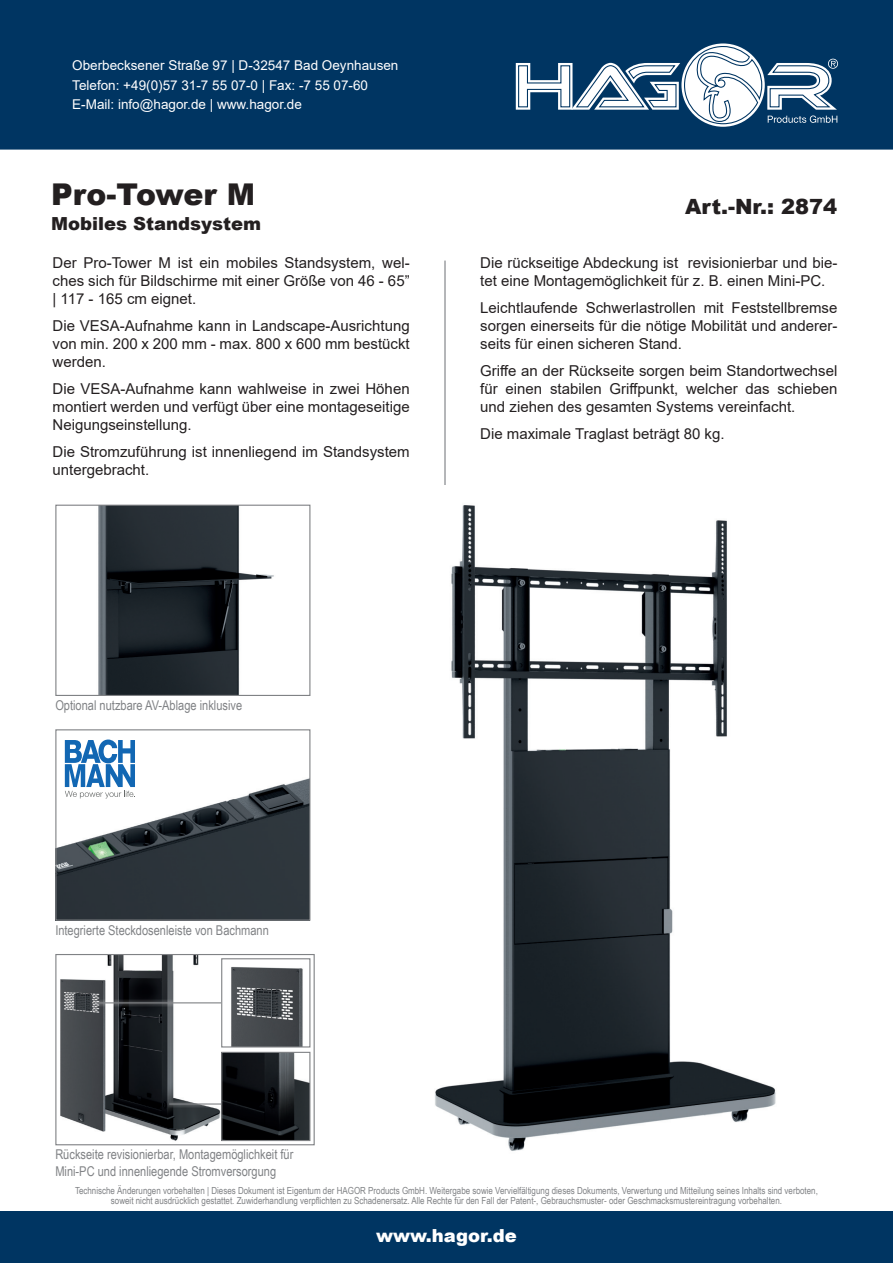
<style>
.page{position:relative;width:893px;height:1263px;background:#fff}
.page>*{position:absolute;margin:0;border:0;box-sizing:border-box;transform-origin:0 0}
.t1{font:900 30px "Arial";letter-spacing:-.005em;color:#231f20}
.t2{font:900 21px "Arial";color:#231f20}
.t3{font:900 18px "Arial";color:#231f20}
.t4{font:900 18px "Arial";color:#fff}
.t5{font:15px/18px "Arial";color:#231f20;text-align:justify}
.t6{font:13.5px/16.2px "Arial Narrow";color:#808285}
.t7{font:13.5px/19.5px "Arial";color:#fff}
.t8{font:9.75px/10.5px "Arial Narrow";color:#808285;text-align:center}
</style>
<div class="page">
<div style="left:0;top:1212px;width:893px;height:51px;background:#003562"></div>
<div style="left:0;top:0;width:893px;height:150px;background:#003562"></div>
<hr style="left:444px;top:261px;width:2px;height:225px;background:#9d9fa2">
<img style="left:98px;top:507px;width:176px;height:187px">
<div style="left:55px;top:505px;width:255px;height:191px;border:1px solid #808285"></div>
<img style="left:60px;top:956px;width:249px;height:186px">
<div style="left:55px;top:954px;width:260px;height:191px;border:1px solid #808285"></div>
<svg style="left:483px;top:39px;width:376px;height:92px"></svg>
<img style="left:435px;top:505px;width:341px;height:646px">
<img style="left:57px;top:740px;width:251px;height:179px">
<div style="left:55px;top:729px;width:255px;height:192px;border:1px solid #808285"></div>
<svg style="left:65px;top:739px;width:70px;height:59px"></svg>
<div style="left:93px;top:998px;width:132px;height:9px;background:#fff;opacity:.85"></div>
<hr style="left:96px;top:1002px;width:125px;height:1px;background:#808285">
<div style="left:166px;top:1100px;width:59px;height:8px;background:#fff;opacity:.85"></div>
<hr style="left:169px;top:1103px;width:52px;height:1px;background:#808285">
<img style="left:223px;top:1054px;width:85px;height:85px">
<div style="left:221px;top:1052px;width:89px;height:89px;border:1px solid #808285"></div>
<img style="left:223px;top:960px;width:85px;height:85px">
<div style="left:221px;top:958px;width:89px;height:89px;border:1px solid #808285"></div>
<p class="t7" style="left:72px;top:56px;width:328px">Oberbecksener Straße 97 | D-32547 Bad Oeynhausen<br>Telefon: +49(0)57 31-7 55 07-0 | Fax: -7 55 07-60<br>E-Mail: info@hagor.de | www.hagor.de</p>
<h1 class="t1" style="left:51px;top:172px;width:206px">Pro-Tower M</h1>
<p class="t3" style="left:51px;top:211px;width:211px">Mobiles Standsystem</p>
<p class="t5" style="left:53px;top:254px;width:359px">Der Pro-Tower M ist ein mobiles Standsystem, wel&shy;ches sich für Bildschirme mit einer Größe von 46 - 65” | 117 - 165 cm eignet.</p>
<p class="t5" style="left:53px;top:317px;width:359px">Die VESA-Aufnahme kann in Landscape-Ausrichtung von min. 200 x 200 mm - max. 800 x 600 mm bestückt werden.</p>
<p class="t5" style="left:53px;top:380px;width:359px">Die VESA-Aufnahme kann wahlweise in zwei Höhen montiert werden und verfügt über eine montageseitige Neigungseinstellung.</p>
<p class="t5" style="left:53px;top:443px;width:359px">Die Stromzuführung ist innenliegend im Standsystem untergebracht.</p>
<h2 class="t2" style="left:685px;top:191px;width:154px">Art.-Nr.: 2874</h2>
<p class="t5" style="left:480px;top:254px;width:359px">Die rückseitige Abdeckung ist revisionierbar und bie&shy;tet eine Montagemöglichkeit für z. B. einen Mini-PC.</p>
<p class="t5" style="left:480px;top:299px;width:359px">Leichtlaufende Schwerlastrollen mit Feststellbremse sorgen einerseits für die nötige Mobilität und anderer&shy;seits für einen sicheren Stand.</p>
<p class="t5" style="left:480px;top:362px;width:359px">Griffe an der Rückseite sorgen beim Standortwechsel für einen stabilen Griffpunkt, welcher das schieben und ziehen des gesamten Systems vereinfacht.</p>
<p class="t5" style="left:480px;top:425px;width:246px">Die maximale Traglast beträgt 80 kg.</p>
<p class="t6" style="left:55px;top:697px;width:188px">Optional nutzbare AV-Ablage inklusive</p>
<p class="t6" style="left:55px;top:921px;width:215px">Integrierte Steckdosenleiste von Bachmann</p>
<p class="t6" style="left:55px;top:1146px;width:240px">Rückseite revisionierbar, Montagemöglichkeit für<br>Mini-PC und innenliegende Stromversorgung</p>
<p class="t8" style="left:75px;top:1184px;width:744px">Technische Änderungen vorbehalten | Dieses Dokument ist Eigentum der HAGOR Products GmbH. Weitergabe sowie Vervielfältigung dieses Dokuments, Verwertung und Mitteilung seines Inhalts sind verboten, soweit nicht ausdrücklich gestattet. Zuwiderhandlung verpflichten zu Schadenersatz. Alle Rechte für den Fall der Patent-, Gebrauchsmuster- oder Geschmacksmustereintragung vorbehalten.</p>
<p class="t4" style="left:376px;top:1222px;width:142px">www.hagor.de</p>
</div>
